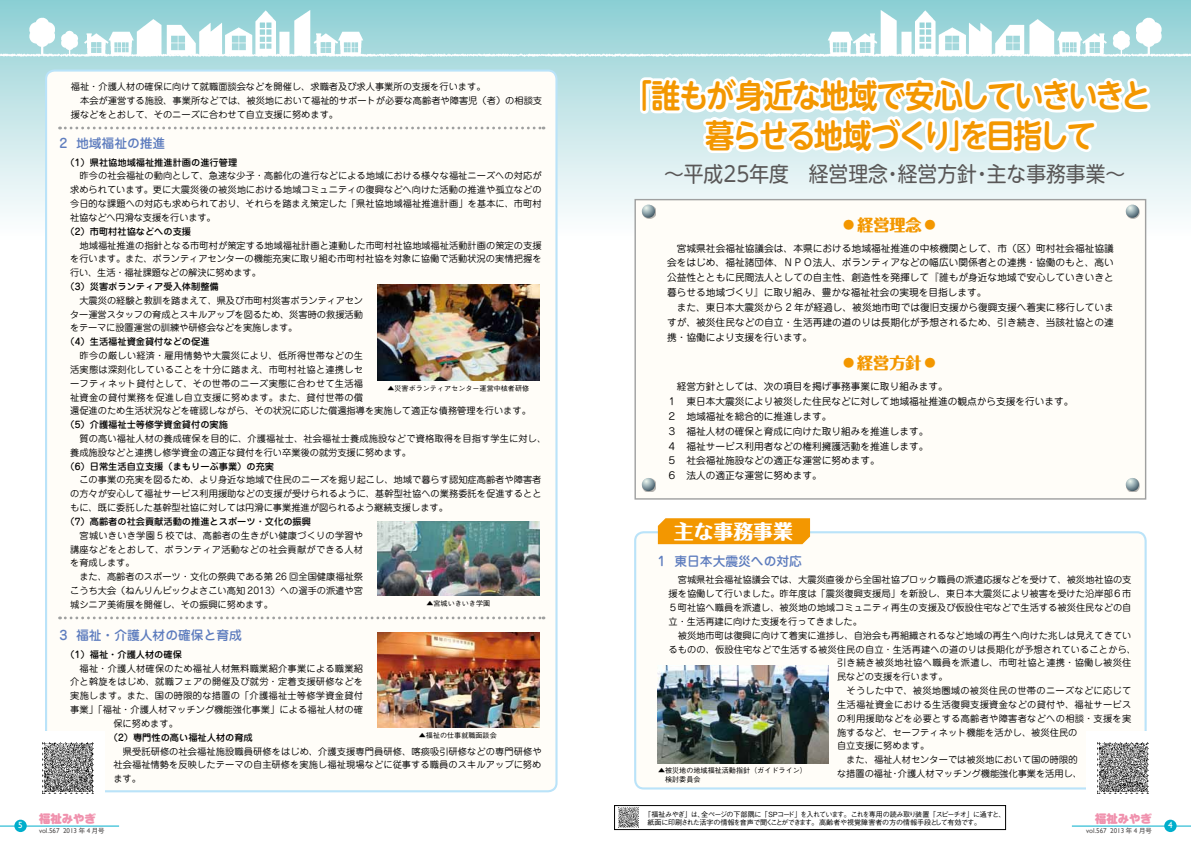
<style>
.page{position:relative;width:1191px;height:842px;background:#fff}
.page>*{position:absolute;margin:0;border:0;box-sizing:border-box;transform-origin:0 0}
.t1{font:700 32.6px/39.7px "UD Shin M Go Pro De";letter-spacing:-.065em;color:#f39700;scale:.9 1}
.t2{font:21.3px "UD Shin M Go Pro";color:#595757;scale:.93 1}
.t3{font:800 19.8px "Maru Fo Pro";color:#fff}
.t4{font:800 16.1px "Maru Fo Pro";color:#f39700}
.t5{font:500 12.8px "Jun 34 Pro";color:#5d7cbe}
.t6{font:900 11.3px "Shin M Go Pro";color:#f092ae}
.t7{font:9.7px/14.9px "Jun 201 Pro";color:#000}
.t8{font:9.2px/13.8px "Jun 201 Pro";letter-spacing:.005em;color:#000;text-align:justify}
.t9{font:9.2px/13.8px "Jun 201 Pro";letter-spacing:.025em;color:#000}
.t10{font:500 9.2px "Jun 34 Pro";color:#000}
.t11{font:9.2px "Jun 201 Pro";letter-spacing:.03em;color:#000}
.t12{font:9.2px "Jun 201 Pro";letter-spacing:.035em;color:#000}
.t13{font:9px "Gill Sans";color:#fff}
.t14{font:500 7.1px/8.5px "Gothic BBB Pro";letter-spacing:-.075em;color:#000}
.t15{font:500 7.1px/9.2px "Gothic BBB Pro";color:#000}
.t16{font:7.1px "Gill Sans";color:#595757}
.s1{font-size:11.3px}
.s2{font-family:"Koz Go Pro";font-weight:500;font-size:6.4px}
</style>
<div class="page">
<svg style="left:0;top:0;width:1191px;height:243px;background:#bde3e6"></svg>
<svg style="left:618px;top:807px;width:21px;height:21px"></svg>
<img style="left:618px;top:808px;width:20px;height:19px">
<div style="left:614px;top:805px;width:391px;height:25px;border:1px solid #000"></div>
<img style="left:0;top:11px;width:1191px;height:45px">
<div style="left:634px;top:199px;width:512px;height:301px;background:#fffdf8;border:1px solid #9fa0a0"></div>
<div style="left:635px;top:532px;width:510px;height:256px;background:#fffdf8;border-radius:9px"></div>
<div style="left:634px;top:531px;width:512px;height:258px;border:2px solid #bae3f9;border-radius:9px"></div>
<div style="left:46px;top:71px;width:510px;height:720px;background:#fffdf8;border-radius:9px"></div>
<img style="left:658px;top:665px;width:170px;height:98px">
<img style="left:377px;top:285px;width:162px;height:96px">
<img style="left:377px;top:521px;width:162px;height:75px">
<img style="left:377px;top:633px;width:162px;height:94px">
<svg style="left:60px;top:127px;width:484px;height:2px"></svg>
<svg style="left:60px;top:616px;width:484px;height:3px"></svg>
<div style="left:1126px;top:479px;width:13px;height:13px;background:#000;opacity:.3"></div>
<svg style="left:1125px;top:478px;width:14px;height:13px"></svg>
<svg style="left:637px;top:13px;width:517px;height:236px"></svg>
<div style="left:642px;top:479px;width:14px;height:13px;background:#000;opacity:.3"></div>
<svg style="left:642px;top:478px;width:13px;height:13px"></svg>
<div style="left:658px;top:518px;width:152px;height:26px;background:#f39700"></div>
<hr style="left:0;top:826px;width:119px;height:1px;background:#00aecc">
<div style="left:14px;top:820px;width:13px;height:12px;background:#00aecc;border-radius:50%"></div>
<hr style="left:1071px;top:826px;width:120px;height:1px;background:#00aecc">
<div style="left:1164px;top:820px;width:12px;height:12px;background:#00aecc;border-radius:50%"></div>
<div style="left:31px;top:731px;width:74px;height:74px;background:#fff"></div>
<img style="left:43px;top:743px;width:50px;height:51px">
<div style="left:1086px;top:731px;width:73px;height:74px;background:#fff"></div>
<img style="left:1097px;top:743px;width:51px;height:51px">
<p class="t13" style="left:18px;top:820px;width:6px">5</p>
<p class="t8" style="left:71px;top:79px;width:473px;text-align:left">福祉・介護人材の確保に向けて就職面談会などを開催し、求職者及び求人事業所の支援を行います。<br>　本会が運営する施設、事業所などでは、被災地において福祉的サポートが必要な高齢者や障害児（者）の相談支援などをとおして、そのニーズに合わせて自立支援に努めます。</p>
<h3 class="t5" style="left:60px;top:133px;width:107px">2 地域福祉の推進</h3>
<p class="t10" style="left:66px;top:155px;width:173px">（1）県社協地域福祉推進計画の進行管理</p>
<p class="t8" style="left:70px;top:168px;width:473px">　昨今の社会福祉の動向として、急速な少子・高齢化の進行などによる地域における様々な福祉ニーズへの対応が求められています。更に大震災後の被災地における地域コミュニティの復興などへ向けた活動の推進や孤立などの今日的な課題への対応も求められており、それらを踏まえ策定した「県社協地域福祉推進計画」を基本に、市町村社協などへ円滑な支援を行います。</p>
<p class="t10" style="left:66px;top:224px;width:127px">（2）市町村社協などへの支援</p>
<p class="t8" style="left:70px;top:237px;width:473px">　地域福祉推進の指針となる市町村が策定する地域福祉計画と連動した市町村社協地域福祉活動計画の策定の支援を行います。また、ボランティアセンターの機能充実に取り組む市町村社協を対象に協働で活動状況の実情把握を行い、生活・福祉課題などの解決に努めます。</p>
<p class="t10" style="left:66px;top:279px;width:155px">（3）災害ボランティア受入体制整備</p>
<p class="t8" style="left:70px;top:292px;width:294px">　大震災の経験と教訓を踏まえて、県及び市町村災害ボランティアセンター運営スタッフの育成とスキルアップを図るため、災害時の救援活動をテーマに設置運営の訓練や研修会などを実施します。</p>
<p class="t10" style="left:66px;top:334px;width:145px">（4）生活福祉資金貸付などの促進</p>
<p class="t9" style="left:70px;top:348px;width:462px">　昨今の厳しい経済・雇用情勢や大震災により、低所得世帯などの生<br>活実態は深刻化していることを十分に踏まえ、市町村社協と連携しセ<br>ーフティネット貸付として、その世帯のニーズ実態に合わせて生活福<br>祉資金の貸付業務を促進し自立支援に努めます。また、貸付世帯の償<br>還促進のため生活状況などを確認しながら、その状況に応じた償還指導を実施して適正な債務管理を行います。</p>
<p class="t10" style="left:66px;top:417px;width:164px">（5）介護福祉士等修学資金貸付の実施</p>
<p class="t8" style="left:70px;top:431px;width:477px">　質の高い福祉人材の養成確保を目的に、介護福祉士、社会福祉士養成施設などで資格取得を目指す学生に対し、養成施設などと連携し修学資金の適正な貸付を行い卒業後の就労支援に努めます。</p>
<p class="t10" style="left:66px;top:459px;width:210px">（6）日常生活自立支援（まもりーぶ事業）の充実</p>
<p class="t8" style="left:70px;top:472px;width:473px">　この事業の充実を図るため、より身近な地域で住民のニーズを掘り起こし、地域で暮らす認知症高齢者や障害者の方々が安心して福祉サービス利用援助などの支援が受けられるように、基幹型社協への業務委託を促進するとともに、既に委託した基幹型社協に対しては円滑に事業推進が図られるよう継続支援します。</p>
<p class="t10" style="left:66px;top:514px;width:247px">（7）高齢者の社会貢献活動の推進とスポーツ・文化の振興</p>
<p class="t8" style="left:70px;top:527px;width:294px;text-align:left">　宮城いきいき学園 5 校では、高齢者の生きがい健康づくりの学習や講座などをとおして、ボランティア活動などの社会貢献ができる人材を育成します。<br>　また、高齢者のスポーツ・文化の祭典である第 26 回全国健康福祉祭こうち大会（ねんりんピックよさこい高知 2013）への選手の派遣や宮城シニア美術展を開催し、その振興に努めます。</p>
<h3 class="t5" style="left:60px;top:625px;width:184px">3 福祉・介護人材の確保と育成</h3>
<p class="t10" style="left:66px;top:647px;width:118px">（1）福祉・介護人材の確保</p>
<p class="t9" style="left:70px;top:660px;width:294px">　福祉・介護人材確保のため福祉人材無料職業紹介事業による職業紹</p>
<p class="t11" style="left:70px;top:675px;width:294px">介と斡旋をはじめ、就職フェアの開催及び就労・定着支援研修などを</p>
<p class="t11" style="left:70px;top:688px;width:294px">実施します。また、国の時限的な措置の「介護福祉士等修学資金貸付</p>
<p class="t8" style="left:70px;top:702px;width:294px">事業」「福祉・介護人材マッチング機能強化事業」による福祉人材の確</p>
<p class="t8" style="left:113px;top:715px;width:66px">保に努めます。</p>
<p class="t10" style="left:109px;top:730px;width:145px">（2）専門性の高い福祉人材の育成</p>
<p class="t8" style="left:113px;top:743px;width:430px">　県受託研修の社会福祉施設職員研修をはじめ、介護支援専門員研修、喀痰吸引研修などの専門研修や社会福祉情勢を反映したテーマの自主研修を実施し福祉現場などに従事する職員のスキルアップに努めます。</p>
<p class="t15" style="left:387px;top:383px;width:143px">▲災害ボランティアセンター運営中核者研修</p>
<p class="t15" style="left:426px;top:597px;width:65px">▲宮城いきいき学園</p>
<p class="t15" style="left:419px;top:729px;width:79px">▲福祉の仕事就職面談会</p>
<h1 class="t1" style="left:705px;top:74px;width:496px;text-indent:-83px">「誰もが身近な地域で安心していきいきと暮らせる地域づくり」を目指して</h1>
<h2 class="t2" style="left:664px;top:156px;width:497px">～平成25年度　経営理念・経営方針・主な事務事業～</h2>
<h3 class="t4" style="left:843px;top:212px;width:94px"><span class="s1">●</span> 経営理念 <span class="s1">●</span></h3>
<p class="t7" style="left:667px;top:239px;width:448px">　宮城県社会福祉協議会は、本県における地域福祉推進の中核機関として、市（区）町村社会福祉協議会をはじめ、福祉諸団体、ＮＰＯ法人、ボランティアなどの幅広い関係者との連携・協働のもと、高い公益性とともに民間法人としての自主性、創造性を発揮して『誰もが身近な地域で安心していきいきと暮らせる地域づくり』に取り組み、豊かな福祉社会の実現を目指します。<br>　また、東日本大震災から 2 年が経過し、被災地市町では復旧支援から復興支援へ着実に移行していますが、被災住民などの自立・生活再建の道のりは長期化が予想されるため、引き続き、当該社協との連携・協働により支援を行います。</p>
<p class="t7" style="left:667px;top:378px;width:408px">　経営方針としては、次の項目を掲げ事務事業に取り組みます。<br>１　東日本大震災により被災した住民などに対して地域福祉推進の観点から支援を行います。<br>２　地域福祉を総合的に推進します。<br>３　福祉人材の確保と育成に向けた取り組みを推進します。<br>４　福祉サービス利用者などの権利擁護活動を推進します。<br>５　社会福祉施設などの適正な運営に努めます。<br>６　法人の適正な運営に努めます。</p>
<h3 class="t4" style="left:843px;top:350px;width:94px"><span class="s1">●</span> 経営方針 <span class="s1">●</span></h3>
<h3 class="t3" style="left:674px;top:515px;width:121px">主な事務事業</h3>
<h3 class="t5" style="left:658px;top:551px;width:146px">1 東日本大震災への対応</h3>
<p class="t8" style="left:668px;top:572px;width:464px">　宮城県社会福祉協議会では、大震災直後から全国社協ブロック職員の派遣応援などを受けて、被災地社協の支</p>
<p class="t8" style="left:668px;top:586px;width:464px">援を協働して行いました。昨年度は「震災復興支援局」を新設し、東日本大震災により被害を受けた沿岸部６市</p>
<p class="t8" style="left:668px;top:600px;width:464px">５町社協へ職員を派遣し、被災地の地域コミュニティ再生の支援及び仮設住宅などで生活する被災住民などの自</p>
<p class="t8" style="left:668px;top:613px;width:195px">立・生活再建に向けた支援を行ってきました。</p>
<p class="t8" style="left:668px;top:627px;width:464px">　被災地市町は復興に向けて着実に進捗し、自治会も再組織されるなど地域の再生へ向けた兆しは見えてきてい</p>
<p class="t8" style="left:668px;top:641px;width:469px">るものの、仮設住宅などで生活する被災住民の自立・生活再建への道のりは長期化が予想されていることから、</p>
<p class="t12" style="left:837px;top:656px;width:296px">引き続き被災地社協へ職員を派遣し、市町社協と連携・協働し被災住</p>
<p class="t8" style="left:837px;top:669px;width:112px">民などの支援を行います。</p>
<p class="t11" style="left:837px;top:683px;width:296px">　そうした中で、被災地圏域の被災住民の世帯のニーズなどに応じて</p>
<p class="t11" style="left:837px;top:697px;width:296px">生活福祉資金における生活復興支援資金などの貸付や、福祉サービス</p>
<p class="t11" style="left:837px;top:711px;width:296px">の利用援助などを必要とする高齢者や障害者などへの相談・支援を実</p>
<p class="t8" style="left:837px;top:724px;width:242px">施するなど、セーフティネット機能を活かし、被災住民の</p>
<p class="t8" style="left:837px;top:738px;width:94px">自立支援に努めます。</p>
<p class="t8" style="left:837px;top:752px;width:242px">　また、福祉人材センターでは被災地において国の時限的</p>
<p class="t8" style="left:837px;top:765px;width:247px">な措置の福祉・介護人材マッチング機能強化事業を活用し、</p>
<p class="t15" style="left:658px;top:765px;width:150px">▲被災地の地域福祉活動指針（ガイドライン）　検討委員会</p>
<p class="t14" style="left:647px;top:809px;width:359px;text-indent:-3px">「福祉みやぎ」は、全ページの下部隅に「ＳＰコード」を入れています。これを専用の読み取り装置「スピーチオ」に通すと、紙面に印刷された活字の情報を音声で聞くことができます。高齢者や視覚障害者の方の情報手段として有効です。</p>
<p class="t6" style="left:39px;top:810px;width:58px">福祉みやぎ</p>
<p class="t6" style="left:1095px;top:810px;width:58px">福祉みやぎ</p>
<p class="t16" style="left:39px;top:826px;width:67px">vol.567 2013 <span class="s2">年</span> 4 <span class="s2">月号</span></p>
<p class="t16" style="left:1086px;top:826px;width:67px">vol.567 2013 <span class="s2">年</span> 4 <span class="s2">月号</span></p>
<p class="t13" style="left:1168px;top:820px;width:6px">4</p>
</div>
